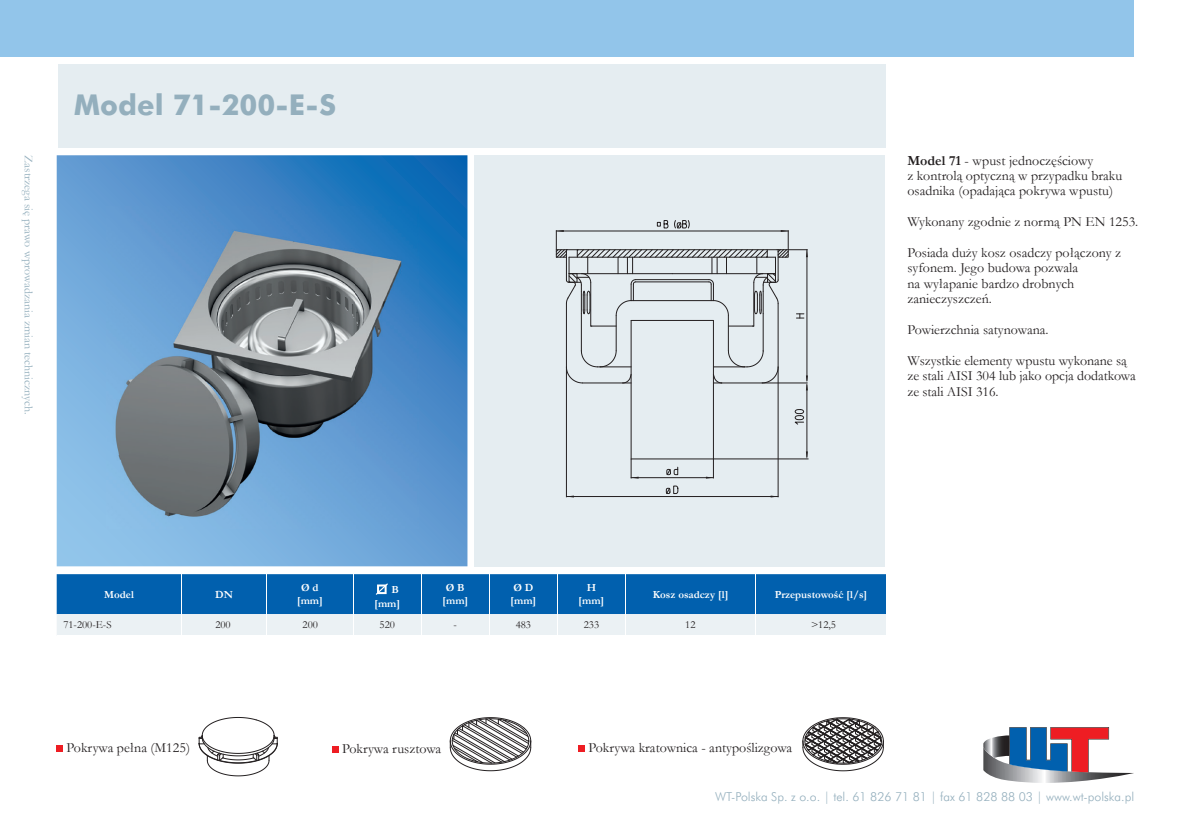
<style>
.page{position:relative;width:1191px;height:840px;background:#fff}
.page>*{position:absolute;margin:0;border:0;box-sizing:border-box;transform-origin:0 0}
.t1{font:700 28px "Futura PL";color:#94afbd}
.t2{font:14px/15.4px "Garamond";color:#231f20}
.t3{font:12px "Futura Lt PL";color:#94afbd}
.t4{font:12px "Garamond";color:#94afbd}
.t5{font:700 10.8px/13.4px "Garamond";color:#fff;text-align:center}
.t6{font:10.8px "Garamond";color:#231f20}
.s1{font-weight:700}
</style>
<div class="page">
<svg style="left:199px;top:717px;width:79px;height:58px"></svg>
<svg style="left:983px;top:727px;width:151px;height:55px"></svg>
<div style="left:0;top:0;width:558px;height:57px;background:#92c5ea"></div>
<div style="left:558px;top:0;width:576px;height:57px;background:#92c5ea"></div>
<div style="left:58px;top:64px;width:827px;height:83px;background:#e5edf1"></div>
<svg style="left:57px;top:155px;width:410px;height:411px;background:#5898d0"></svg>
<div style="left:474px;top:155px;width:411px;height:411px;background:#e5edf1"></div>
<hr style="left:581px;top:313px;width:1px;height:38px;background:#231f20">
<hr style="left:615px;top:315px;width:1px;height:35px;background:#231f20">
<hr style="left:728px;top:315px;width:1px;height:35px;background:#231f20">
<hr style="left:762px;top:313px;width:1px;height:38px;background:#231f20">
<hr style="left:631px;top:458px;width:82px;height:1px;background:#231f20">
<hr style="left:713px;top:320px;width:1px;height:138px;background:#231f20">
<hr style="left:630px;top:320px;width:1px;height:138px;background:#231f20">
<hr style="left:631px;top:320px;width:82px;height:1px;background:#231f20">
<hr style="left:566px;top:303px;width:1px;height:63px;background:#231f20">
<hr style="left:777px;top:303px;width:1px;height:63px;background:#231f20">
<svg style="left:565px;top:349px;width:67px;height:35px"></svg>
<svg style="left:712px;top:349px;width:67px;height:34px"></svg>
<hr style="left:590px;top:282px;width:1px;height:44px;background:#231f20">
<svg style="left:591px;top:325px;width:25px;height:1px"></svg>
<hr style="left:753px;top:282px;width:1px;height:44px;background:#231f20">
<svg style="left:728px;top:325px;width:26px;height:1px"></svg>
<hr style="left:806px;top:249px;width:1px;height:131px;background:#231f20">
<hr style="left:762px;top:382px;width:45px;height:1px;background:#231f20">
<hr style="left:631px;top:477px;width:82px;height:1px;background:#231f20">
<svg style="left:631px;top:458px;width:7px;height:20px"></svg>
<svg style="left:706px;top:458px;width:8px;height:20px"></svg>
<svg style="left:555px;top:220px;width:253px;height:98px"></svg>
<hr style="left:566px;top:496px;width:212px;height:1px;background:#231f20">
<hr style="left:777px;top:366px;width:1px;height:131px;background:#231f20">
<hr style="left:566px;top:366px;width:1px;height:131px;background:#231f20">
<svg style="left:665px;top:485px;width:14px;height:9px"></svg>
<svg style="left:666px;top:466px;width:12px;height:9px"></svg>
<hr style="left:713px;top:458px;width:95px;height:1px;background:#231f20">
<hr style="left:806px;top:384px;width:1px;height:73px;background:#231f20">
<svg style="left:806px;top:451px;width:2px;height:7px"></svg>
<svg style="left:806px;top:375px;width:2px;height:15px"></svg>
<svg style="left:794px;top:409px;width:10px;height:16px"></svg>
<svg style="left:450px;top:717px;width:81px;height:53px"></svg>
<svg style="left:802px;top:717px;width:82px;height:53px"></svg>
<div style="left:332px;top:745px;width:6px;height:7px;background:#ee1d23"></div>
<div style="left:57px;top:744px;width:6px;height:7px;background:#ee1d23"></div>
<div style="left:578px;top:744px;width:7px;height:7px;background:#ee1d23"></div>
<svg style="left:57px;top:574px;width:829px;height:61px;background:#5493c6"></svg>
<img style="left:106px;top:206px;width:312px;height:322px">
<p class="t4" style="left:37px;top:155px;width:261px;rotate:90deg">Zastrzega się prawo wprowadzania zmian technicznych.</p>
<h1 class="t1" style="left:74px;top:87px;width:264px">Model 71-200-E-S</h1>
<p class="t2" style="left:907px;top:152px;width:216px"><span class="s1">Model 71</span> - wpust jednoczęściowy<br>z kontrolą optyczną w przypadku braku osadnika (opadająca pokrywa wpustu)</p>
<p class="t2" style="left:907px;top:214px;width:232px">Wykonany zgodnie z normą PN EN 1253.</p>
<p class="t2" style="left:907px;top:244px;width:215px">Posiada duży kosz osadczy połączony z syfonem. Jego budowa pozwala<br>na wyłapanie bardzo drobnych zanieczyszczeń.</p>
<p class="t2" style="left:907px;top:314px;width:221px;line-height:30.8px">Powierzchnia satynowana.<br>Wszystkie elementy wpustu wykonane są</p>
<p class="t2" style="left:907px;top:368px;width:230px">ze stali AISI 304 lub jako opcja dodatkowa ze stali AISI 316.</p>
<p class="t5" style="left:104px;top:587px;width:31px">Model</p>
<p class="t5" style="left:215px;top:587px;width:19px">DN</p>
<p class="t5" style="left:297px;top:580px;width:28px">Ø d [mm]</p>
<p class="t5" style="left:374px;top:583px;width:28px;text-align:right">B [mm]</p>
<p class="t5" style="left:442px;top:580px;width:28px">Ø B [mm]</p>
<p class="t5" style="left:510px;top:580px;width:28px;text-align:left">Ø D [mm]</p>
<p class="t5" style="left:578px;top:580px;width:28px">H [mm]</p>
<p class="t5" style="left:652px;top:587px;width:77px">Kosz osadczy [l]</p>
<p class="t5" style="left:774px;top:587px;width:94px">Przepustowość [l/s]</p>
<p class="t6" style="left:63px;top:617px;width:50px">71-200-E-S</p>
<p class="t6" style="left:215px;top:617px;width:17px">200</p>
<p class="t6" style="left:302px;top:617px;width:17px">200</p>
<p class="t6" style="left:379px;top:617px;width:17px">520</p>
<p class="t6" style="left:453px;top:617px;width:5px">-</p>
<p class="t6" style="left:516px;top:617px;width:17px">483</p>
<p class="t6" style="left:584px;top:617px;width:17px">233</p>
<p class="t6" style="left:685px;top:617px;width:12px">12</p>
<p class="t6" style="left:811px;top:617px;width:26px">&gt;12,5</p>
<p class="t2" style="left:67px;top:738px;width:125px">Pokrywa pełna (M125)</p>
<p class="t2" style="left:342px;top:739px;width:101px">Pokrywa rusztowa</p>
<p class="t2" style="left:588px;top:738px;width:205px">Pokrywa kratownica - antypoślizgowa</p>
<p class="t3" style="left:715px;top:789px;width:420px">WT-Polska Sp. z o.o. | tel. 61 826 71 81 | fax 61 828 88 03 | www.wt-polska.pl</p>
</div>
